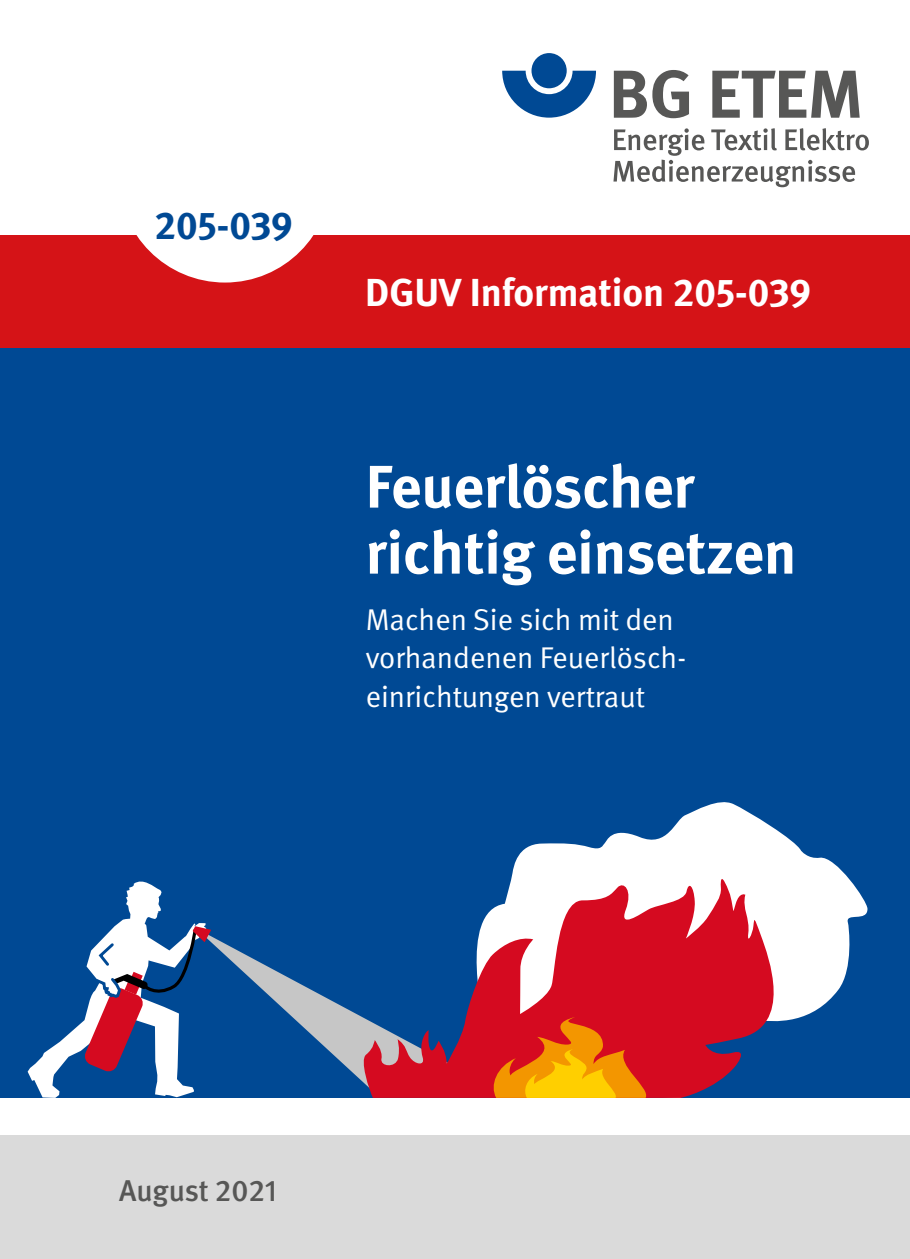
<style>
.page{position:relative;width:910px;height:1259px;background:#fff}
.page>*{position:absolute;margin:0;border:0;box-sizing:border-box;transform-origin:0 0}
.t1{font:700 60px/66px "DGUV Meta";color:#fff}
.t2{font:700 39px "DGUV Meta";color:#fff}
.t3{font:700 39px "DGUV Meta";color:#004994}
.t4{font:30px/38.4px "DGUV Meta";color:#fff}
.t5{font:500 30px "DGUV Meta";letter-spacing:-.005em;color:#575756}
</style>
<div class="page">
<div style="left:0;top:1135px;width:910px;height:124px;background:#dadada"></div>
<div style="left:0;top:310px;width:910px;height:788px;background:#004994"></div>
<div style="left:0;top:235px;width:910px;height:113px;background:#d51317"></div>
<div style="left:119px;top:70px;width:212px;height:212px;background:#fff;border-radius:50%"></div>
<svg style="left:211px;top:936px;width:76px;height:76px"></svg>
<svg style="left:28px;top:881px;width:183px;height:217px"></svg>
<svg style="left:514px;top:802px;width:354px;height:206px"></svg>
<svg style="left:287px;top:864px;width:533px;height:234px"></svg>
<svg style="left:489px;top:1017px;width:162px;height:81px;background:#e65c0f"></svg>
<svg style="left:502px;top:71px;width:94px;height:47px"></svg>
<div style="left:531px;top:53px;width:36px;height:35px;background:#004994;border-radius:50%"></div>
<svg style="left:614px;top:70px;width:75px;height:48px"></svg>
<svg style="left:712px;top:71px;width:148px;height:47px"></svg>
<svg style="left:613px;top:128px;width:256px;height:59px"></svg>
<h2 class="t3" style="left:154px;top:202px;width:140px">205-039</h2>
<h2 class="t2" style="left:365px;top:269px;width:447px">DGUV Information 205-039</h2>
<h1 class="t1" style="left:366px;top:455px;width:432px">Feuerlöscher richtig einsetzen</h1>
<p class="t4" style="left:366px;top:601px;width:319px">Machen Sie sich mit den vorhandenen Feuerlösch&shy;einrichtungen vertraut</p>
<p class="t5" style="left:119px;top:1172px;width:159px">August 2021</p>
</div>
